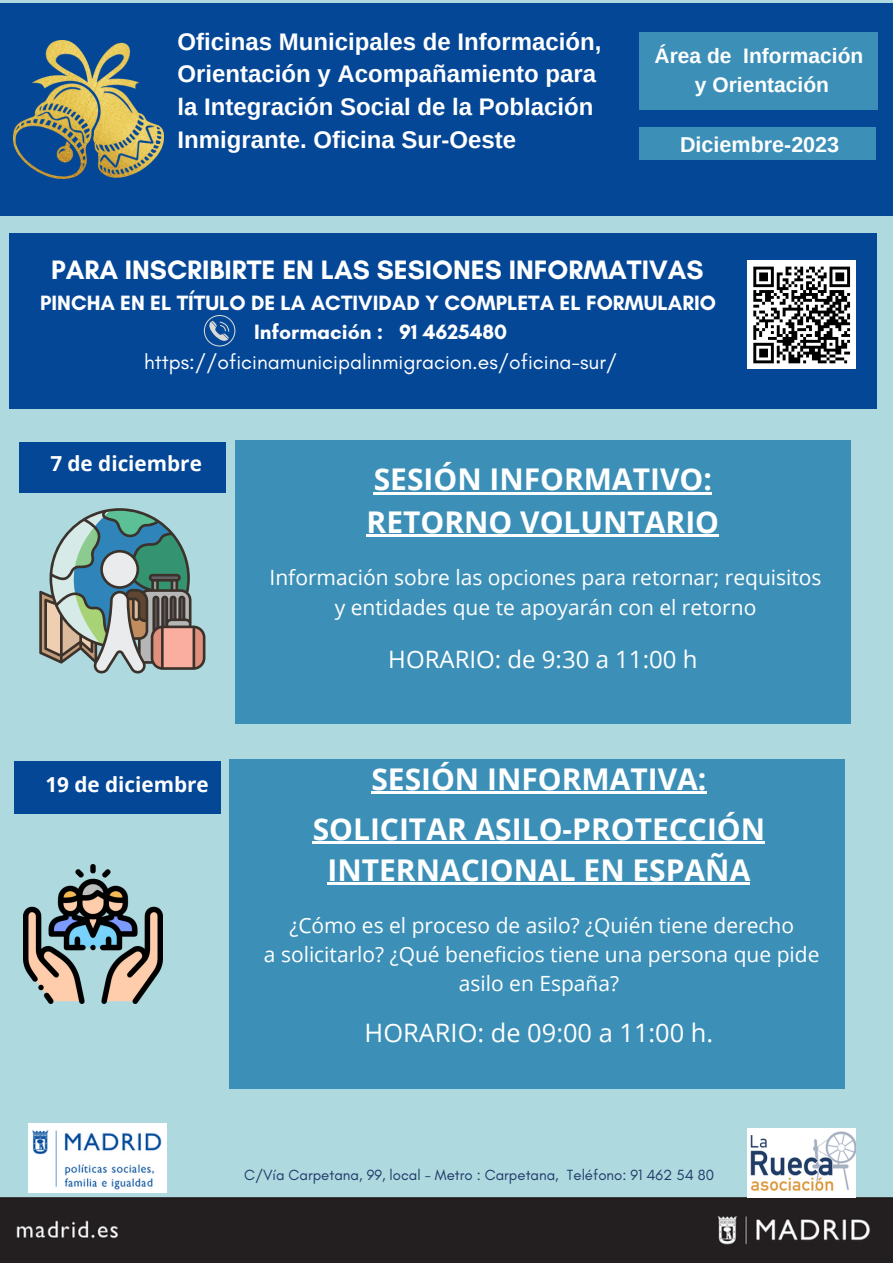
<style>
.page{position:relative;width:893px;height:1264px;background:#fff}
.page>*{position:absolute;margin:0;border:0;box-sizing:border-box;transform-origin:0 0}
.t1{font:700 30px/41.4px "Open Sans";color:#fff;text-align:center}
.t2{font:700 27.15px "Glacial Indifference";color:#fff}
.t3{font:25.35px "Open Sans";color:#fff}
.t4{font:700 24px/32.5px "Arimo";color:#fff}
.t5{font:24px "Open Sans";color:#fff}
.t6{font:700 21.45px "Arimo";color:#fff}
.t7{font:700 21.15px "Glacial Indifference";color:#fff}
.t8{font:21.15px "Glacial Indifference";color:#fff}
.t9{font:21px "Open Sans";color:#fff}
.t10{font:700 21px "Arimo";color:#fff}
.t11{font:700 20.7px "Open Sans";color:#fff}
.t12{font:15px "Glacial Indifference";color:#1f3a68}
</style>
<div class="page">
<div style="left:0;top:0;width:892px;height:1262px;background:#aed9df"></div>
<div style="left:0;top:1197px;width:892px;height:65px;background:#231f20"></div>
<div style="left:10px;top:233px;width:866px;height:175px;background:#044797"></div>
<svg style="left:204px;top:315px;width:31px;height:31px"></svg>
<div style="left:747px;top:261px;width:108px;height:108px;background:#fff"></div>
<svg style="left:753px;top:266px;width:98px;height:98px"></svg>
<img style="left:747px;top:1128px;width:108px;height:68px">
<div style="left:0;top:3px;width:892px;height:213px;background:#044797"></div>
<div style="left:639px;top:32px;width:239px;height:78px;background:#3c90b8"></div>
<div style="left:639px;top:127px;width:236px;height:33px;background:#3c90b8"></div>
<img style="left:13px;top:41px;width:151px;height:137px">
<img style="left:29px;top:1123px;width:138px;height:69px">
<div style="left:14px;top:761px;width:207px;height:53px;background:#044797"></div>
<div style="left:230px;top:759px;width:615px;height:329px;background:#3c90b8"></div>
<img style="left:23px;top:864px;width:140px;height:139px">
<hr style="left:371px;top:791px;width:335px;height:3px;background:#fff">
<hr style="left:312px;top:841px;width:453px;height:2px;background:#fff">
<hr style="left:327px;top:882px;width:423px;height:3px;background:#fff">
<div style="left:235px;top:440px;width:615px;height:283px;background:#3c90b8"></div>
<div style="left:19px;top:442px;width:207px;height:50px;background:#044797"></div>
<svg style="left:39px;top:508px;width:166px;height:166px"></svg>
<hr style="left:374px;top:492px;width:338px;height:2px;background:#fff">
<hr style="left:366px;top:535px;width:353px;height:2px;background:#fff">
<p class="t4" style="left:177px;top:25px;width:425px">Oficinas Municipales de Información,</p>
<p class="t4" style="left:177px;top:58px;width:420px">Orientación y Acompañamiento para</p>
<p class="t4" style="left:177px;top:90px;width:417px">la Integración Social de la Población<br>Inmigrante. Oficina Sur-Oeste</p>
<p class="t10" style="left:654px;top:44px;width:210px">Área de Información</p>
<p class="t10" style="left:694px;top:73px;width:135px">y Orientación</p>
<p class="t6" style="left:680px;top:132px;width:161px">Diciembre-2023</p>
<p class="t2" style="left:51px;top:253px;width:654px">PARA INSCRIBIRTE EN LAS SESIONES INFORMATIVAS</p>
<p class="t7" style="left:40px;top:289px;width:677px">PINCHA EN EL TÍTULO DE LA ACTIVIDAD Y COMPLETA EL FORMULARIO</p>
<p class="t7" style="left:254px;top:319px;width:254px">Información : 91 4625480</p>
<p class="t8" style="left:144px;top:348px;width:474px">https://oficinamunicipalinmigracion.es/oficina-sur/</p>
<p class="t11" style="left:50px;top:449px;width:153px">7 de diciembre</p>
<p class="t1" style="left:374px;top:457px;width:340px">SESIÓN INFORMATIVO:</p>
<p class="t1" style="left:366px;top:500px;width:354px">RETORNO VOLUNTARIO</p>
<p class="t9" style="left:269px;top:563px;width:553px">Información sobre las opciones para retornar; requisitos</p>
<p class="t9" style="left:335px;top:592px;width:423px">y entidades que te apoyarán con el retorno</p>
<p class="t5" style="left:388px;top:642px;width:310px">HORARIO: de 9:30 a 11:00 h</p>
<p class="t11" style="left:45px;top:770px;width:165px">19 de diciembre</p>
<p class="t1" style="left:371px;top:757px;width:336px">SESIÓN INFORMATIVA:</p>
<p class="t1" style="left:312px;top:807px;width:454px">SOLICITAR ASILO-PROTECCIÓN<br>INTERNACIONAL EN ESPAÑA</p>
<p class="t9" style="left:289px;top:910px;width:506px">¿Cómo es el proceso de asilo? ¿Quién tiene derecho</p>
<p class="t9" style="left:264px;top:939px;width:557px">a solicitarlo? ¿Qué beneficios tiene una persona que pide</p>
<p class="t9" style="left:459px;top:968px;width:162px">asilo en España?</p>
<p class="t3" style="left:364px;top:1014px;width:350px">HORARIO: de 09:00 a 11:00 h.</p>
<p class="t12" style="left:244px;top:1165px;width:471px">C/Vía Carpetana, 99, local - Metro : Carpetana, Teléfono: 91 462 54 80</p>
</div>
